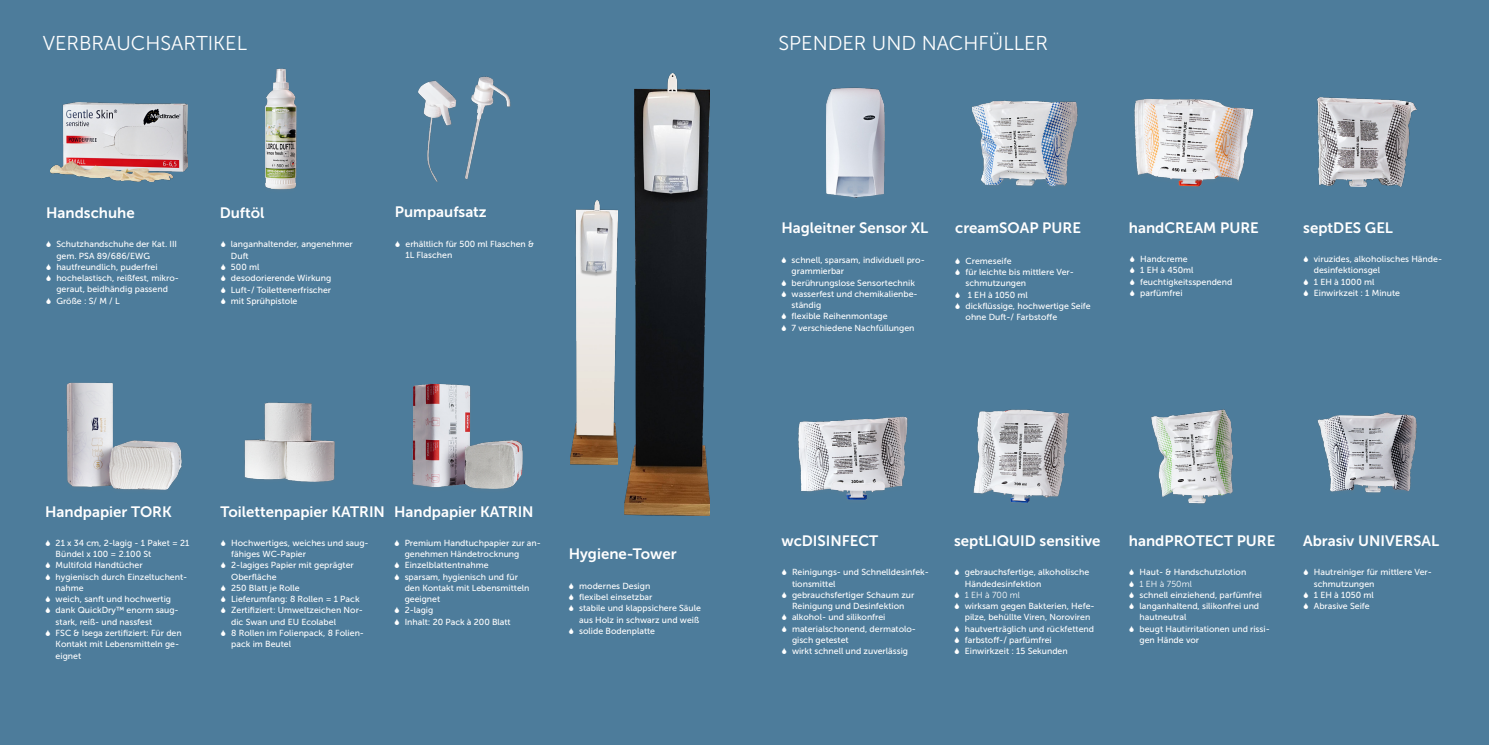
<style>
.page{position:relative;width:1489px;height:745px;background:#fff}
.page>*{position:absolute;margin:0;border:0;box-sizing:border-box;transform-origin:0 0}
.t1{font:20px "Museo Sans 300";color:#fff}
.t2{font:15px "Museo Sans 700";color:#fff}
.t3{font:8.75px/11.2px "Museo Sans 500";color:#fff}
.t4{font:8.75px "Museo Sans 300";color:#fff}
</style>
<div class="page">
<div style="left:744px;top:0;width:744px;height:744px;background:#4d7c9b"></div>
<div style="left:0;top:0;width:744px;height:744px;background:#4d7c9b"></div>
<img style="left:972px;top:100px;width:106px;height:87px">
<img style="left:798px;top:416px;width:110px;height:84px">
<img style="left:51px;top:103px;width:136px;height:78px">
<img style="left:1134px;top:99px;width:120px;height:88px">
<img style="left:973px;top:409px;width:96px;height:94px">
<img style="left:412px;top:383px;width:111px;height:106px">
<img style="left:826px;top:87px;width:59px;height:111px">
<img style="left:244px;top:402px;width:91px;height:80px">
<img style="left:1151px;top:409px;width:82px;height:95px">
<img style="left:1317px;top:412px;width:100px;height:81px">
<img style="left:265px;top:68px;width:32px;height:122px">
<img style="left:1317px;top:98px;width:99px;height:88px">
<img style="left:66px;top:382px;width:116px;height:108px">
<img style="left:465px;top:77px;width:46px;height:102px">
<img style="left:418px;top:80px;width:39px;height:102px">
<img style="left:624px;top:73px;width:85px;height:442px">
<img style="left:571px;top:200px;width:47px;height:264px">
<p class="t1" style="left:43px;top:32px;width:206px">VERBRAUCHSARTIKEL</p>
<p class="t2" style="left:46px;top:204px;width:90px">Handschuhe</p>
<p class="t2" style="left:220px;top:204px;width:46px">Duftöl</p>
<p class="t3" style="left:56px;top:238px;width:122px">Schutzhandschuhe der Kat. III gem. PSA 89/686/EWG</p>
<p class="t3" style="left:56px;top:261px;width:103px">hautfreundlich, puderfrei</p>
<p class="t3" style="left:56px;top:272px;width:124px">hochelastisch, reißfest, mikro&shy;geraut, beidhändig passend</p>
<p class="t3" style="left:56px;top:295px;width:65px">Größe : S/ M / L</p>
<p class="t3" style="left:231px;top:239px;width:123px">langanhaltender, angenehmer<br>Duft</p>
<p class="t3" style="left:231px;top:261px;width:30px">500 ml</p>
<p class="t3" style="left:231px;top:272px;width:102px">desodorierende Wirkung</p>
<p class="t3" style="left:231px;top:284px;width:102px">Luft-/ Toilettenerfrischer</p>
<p class="t3" style="left:231px;top:295px;width:68px">mit Sprühpistole</p>
<p class="t2" style="left:395px;top:203px;width:93px">Pumpaufsatz</p>
<p class="t3" style="left:405px;top:238px;width:130px">erhältlich für 500 ml Flaschen &amp;<br>1L Flaschen</p>
<p class="t2" style="left:45px;top:503px;width:128px">Handpapier TORK</p>
<p class="t2" style="left:220px;top:503px;width:166px">Toilettenpapier KATRIN</p>
<p class="t2" style="left:394px;top:503px;width:141px">Handpapier KATRIN</p>
<p class="t3" style="left:56px;top:537px;width:135px">21 x 34 cm, 2-lagig - 1 Paket = 21<br>Bündel x 100 = 2.100 St</p>
<p class="t3" style="left:56px;top:559px;width:89px">Multifold Handtücher</p>
<p class="t3" style="left:56px;top:570px;width:133px">hygienisch durch Einzeltuchent&shy;nahme</p>
<p class="t3" style="left:56px;top:593px;width:117px">weich, sanft und hochwertig</p>
<p class="t3" style="left:56px;top:604px;width:125px">dank QuickDry™ enorm saug&shy;stark, reiß- und nassfest</p>
<p class="t3" style="left:56px;top:627px;width:128px">FSC &amp; Isega zertifiziert: Für den<br>Kontakt mit Lebensmitteln ge&shy;eignet</p>
<p class="t3" style="left:231px;top:537px;width:139px">Hochwertiges, weiches und saug&shy;fähiges WC-Papier</p>
<p class="t3" style="left:231px;top:559px;width:124px">2-lagiges Papier mit geprägter<br>Oberfläche</p>
<p class="t3" style="left:231px;top:582px;width:70px">250 Blatt je Rolle</p>
<p class="t3" style="left:231px;top:593px;width:130px">Lieferumfang: 8 Rollen = 1 Pack</p>
<p class="t3" style="left:231px;top:604px;width:133px">Zertifiziert: Umweltzeichen Nor&shy;dic Swan und EU Ecolabel</p>
<p class="t3" style="left:231px;top:627px;width:134px">8 Rollen im Folienpack, 8 Folien&shy;pack im Beutel</p>
<p class="t3" style="left:404px;top:537px;width:138px">Premium Handtuchpapier zur an&shy;genehmen Händetrocknung</p>
<p class="t3" style="left:404px;top:559px;width:85px">Einzelblattentnahme</p>
<p class="t3" style="left:404px;top:570px;width:126px">sparsam, hygienisch und für den Kontakt mit Lebensmitteln geeignet</p>
<p class="t3" style="left:404px;top:604px;width:30px">2-lagig</p>
<p class="t3" style="left:404px;top:615px;width:108px">Inhalt: 20 Pack à 200 Blatt</p>
<p class="t2" style="left:568px;top:545px;width:109px">Hygiene-Tower</p>
<p class="t3" style="left:579px;top:580px;width:73px">modernes Design</p>
<p class="t3" style="left:579px;top:591px;width:75px">flexibel einsetzbar</p>
<p class="t3" style="left:579px;top:602px;width:123px">stabile und klappsichere Säule aus Holz in schwarz und weiß</p>
<p class="t3" style="left:579px;top:625px;width:77px">solide Bodenplatte</p>
<p class="t1" style="left:778px;top:32px;width:271px">SPENDER UND NACHFÜLLER</p>
<p class="t2" style="left:781px;top:219px;width:148px">Hagleitner Sensor XL</p>
<p class="t2" style="left:955px;top:219px;width:127px">creamSOAP PURE</p>
<p class="t2" style="left:1128px;top:219px;width:131px">handCREAM PURE</p>
<p class="t2" style="left:1303px;top:219px;width:91px">septDES GEL</p>
<p class="t3" style="left:791px;top:254px;width:135px">schnell, sparsam, individuell pro&shy;grammierbar</p>
<p class="t3" style="left:791px;top:277px;width:125px">berührungslose Sensortechnik</p>
<p class="t3" style="left:791px;top:288px;width:128px">wasserfest und chemikalienbe&shy;ständig</p>
<p class="t3" style="left:791px;top:310px;width:97px">flexible Reihenmontage</p>
<p class="t3" style="left:791px;top:322px;width:124px">7 verschiedene Nachfüllungen</p>
<p class="t3" style="left:965px;top:255px;width:48px">Cremeseife</p>
<p class="t3" style="left:965px;top:266px;width:110px">für leichte bis mittlere Ver&shy;schmutzungen</p>
<p class="t3" style="left:967px;top:289px;width:61px">1 EH à 1050 ml</p>
<p class="t3" style="left:965px;top:300px;width:127px">dickflüssige, hochwertige Seife ohne Duft-/ Farbstoffe</p>
<p class="t3" style="left:1140px;top:253px;width:49px">Handcreme</p>
<p class="t3" style="left:1140px;top:264px;width:55px">1 EH à 450ml</p>
<p class="t3" style="left:1140px;top:276px;width:94px">feuchtigkeitsspendend</p>
<p class="t3" style="left:1140px;top:287px;width:44px">parfümfrei</p>
<p class="t3" style="left:1313px;top:253px;width:130px">viruzides, alkoholisches Hände&shy;desinfektionsgel</p>
<p class="t3" style="left:1313px;top:276px;width:62px">1 EH à 1000 ml</p>
<p class="t3" style="left:1313px;top:287px;width:88px">Einwirkzeit : 1 Minute</p>
<p class="t2" style="left:781px;top:532px;width:98px">wcDISINFECT</p>
<p class="t2" style="left:954px;top:532px;width:148px">septLIQUID sensitive</p>
<p class="t2" style="left:1128px;top:532px;width:148px">handPROTECT PURE</p>
<p class="t2" style="left:1302px;top:532px;width:137px">Abrasiv UNIVERSAL</p>
<p class="t3" style="left:792px;top:566px;width:138px">Reinigungs- und Schnelldesinfek&shy;tionsmittel</p>
<p class="t3" style="left:792px;top:588px;width:124px">gebrauchsfertiger Schaum zur<br>Reinigung und Desinfektion</p>
<p class="t3" style="left:792px;top:611px;width:95px">alkohol- und silikonfrei</p>
<p class="t3" style="left:792px;top:622px;width:126px">materialschonend, dermatolo&shy;gisch getestet</p>
<p class="t3" style="left:792px;top:645px;width:118px">wirkt schnell und zuverlässig</p>
<p class="t3" style="left:964px;top:566px;width:126px">gebrauchsfertige, alkoholische<br>Händedesinfektion</p>
<p class="t4" style="left:964px;top:589px;width:57px">1 EH à 700 ml</p>
<p class="t3" style="left:964px;top:600px;width:131px">wirksam gegen Bakterien, Hefe&shy;pilze, behüllte Viren, Noroviren</p>
<p class="t3" style="left:964px;top:622px;width:131px">hautverträglich und rückfettend</p>
<p class="t3" style="left:964px;top:633px;width:88px">farbstoff-/ parfümfrei</p>
<p class="t3" style="left:964px;top:645px;width:104px">Einwirkzeit : 15 Sekunden</p>
<p class="t3" style="left:1139px;top:566px;width:108px">Haut- &amp; Handschutzlotion</p>
<p class="t4" style="left:1139px;top:578px;width:54px">1 EH à 750ml</p>
<p class="t3" style="left:1139px;top:588px;width:124px">schnell einziehend, parfümfrei</p>
<p class="t3" style="left:1139px;top:600px;width:121px">langanhaltend, silikonfrei und hautneutral</p>
<p class="t3" style="left:1139px;top:622px;width:132px">beugt Hautirritationen und rissi&shy;gen Hände vor</p>
<p class="t3" style="left:1313px;top:566px;width:120px">Hautreiniger für mittlere Ver&shy;schmutzungen</p>
<p class="t3" style="left:1313px;top:588px;width:61px">1 EH à 1050 ml</p>
<p class="t3" style="left:1313px;top:600px;width:57px">Abrasive Seife</p>
</div>
